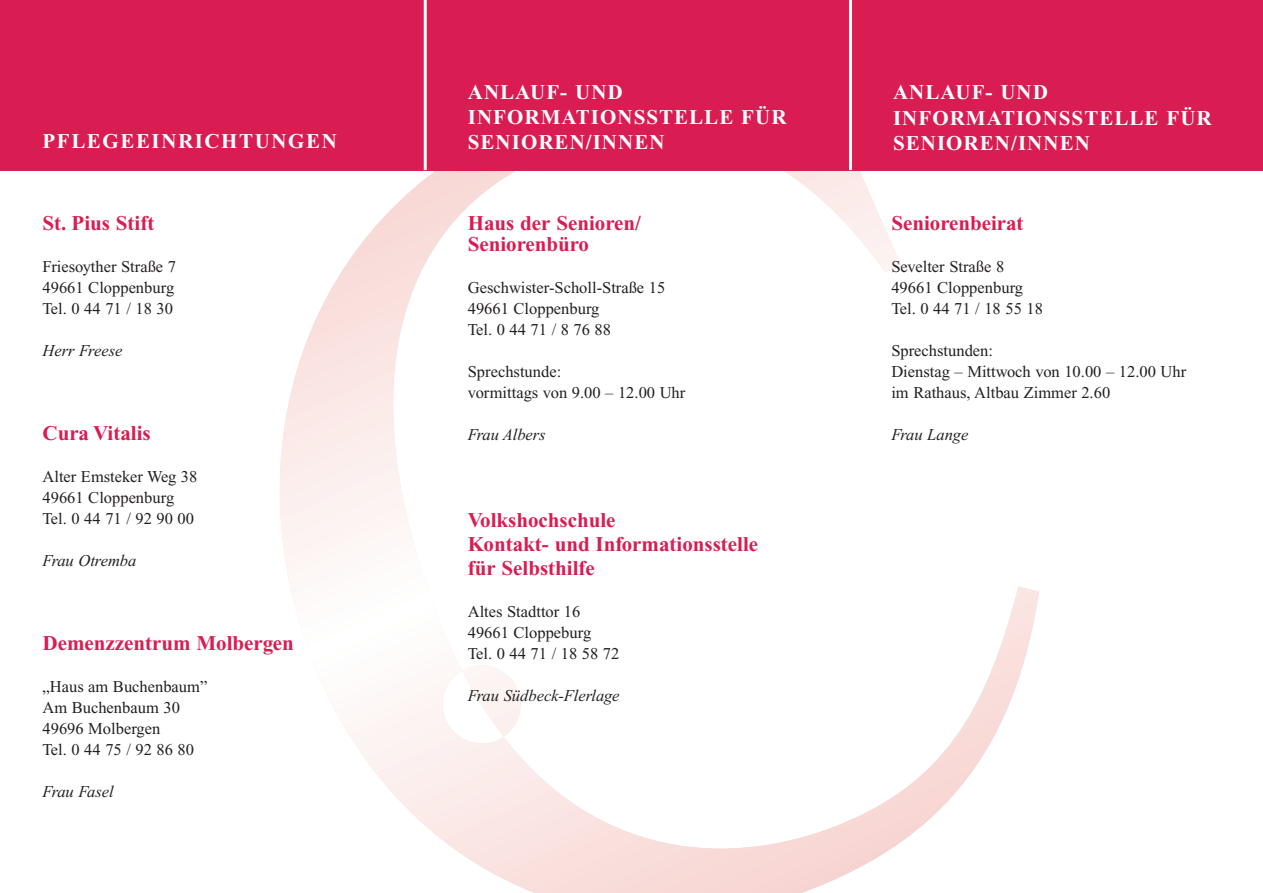
<style>
.page{position:relative;width:1263px;height:893px;background:#fff}
.page>*{position:absolute;margin:0;border:0;box-sizing:border-box;transform-origin:0 0}
.t1{font:700 21px/24px "Times New Roman";color:#d91c52}
.t2{font:700 21px/25.2px "Times New Roman";letter-spacing:.05em;color:#fff}
.t3{font:700 21px "Times New Roman";letter-spacing:.075em;color:#fff}
.t4{font:16.5px/21px "Times New Roman";color:#231f20}
.t5{font:italic 16.5px "Times New Roman";color:#231f20}
</style>
<div class="page">
<svg style="left:280px;top:170px;width:759px;height:723px"></svg>
<svg style="left:462px;top:665px;width:59px;height:72px"></svg>
<div style="left:0;top:0;width:1263px;height:170px;background:#d91c52"></div>
<hr style="left:424px;top:0;width:3px;height:170px;background:#fff">
<hr style="left:849px;top:0;width:3px;height:170px;background:#fff">
<p class="t3" style="left:43px;top:135px;width:296px">PFLEGEEINRICHTUNGEN</p>
<p class="t1" style="left:43px;top:214px;width:113px">St. Pius Stift</p>
<p class="t4" style="left:43px;top:257px;width:135px;text-align:justify">Friesoyther Straße 7<br>49661 Cloppenburg Tel. 0 44 71 / 18 30</p>
<p class="t5" style="left:43px;top:344px;width:81px">Herr Freese</p>
<p class="t1" style="left:43px;top:424px;width:110px">Cura Vitalis</p>
<p class="t4" style="left:43px;top:467px;width:156px">Alter Emsteker Weg 38<br>49661 Cloppenburg<br>Tel. 0 44 71 / 92 90 00</p>
<p class="t5" style="left:43px;top:554px;width:95px">Frau Otremba</p>
<p class="t1" style="left:43px;top:634px;width:253px">Demenzzentrum Molbergen</p>
<p class="t4" style="left:43px;top:677px;width:166px">„Haus am Buchenbaum”<br>Am Buchenbaum 30<br>49696 Molbergen<br>Tel. 0 44 75 / 92 86 80</p>
<p class="t5" style="left:43px;top:785px;width:73px">Frau Fasel</p>
<p class="t2" style="left:468px;top:81px;width:320px">ANLAUF- UND<br>INFORMATIONSSTELLE FÜR<br>SENIOREN/INNEN</p>
<p class="t1" style="left:468px;top:215px;width:175px;line-height:21px">Haus der Senioren/<br>Seniorenbüro</p>
<p class="t4" style="left:468px;top:278px;width:199px">Geschwister-Scholl-Straße 15<br>49661 Cloppenburg<br>Tel. 0 44 71 / 8 76 88</p>
<p class="t4" style="left:468px;top:362px;width:219px">Sprechstunde:<br>vormittags von 9.00 – 12.00 Uhr</p>
<p class="t5" style="left:468px;top:428px;width:79px">Frau Albers</p>
<p class="t1" style="left:468px;top:511px;width:292px">Volkshochschule<br>Kontakt- und Informationsstelle für Selbsthilfe</p>
<p class="t4" style="left:468px;top:602px;width:153px">Altes Stadttor 16<br>49661 Cloppeburg<br>Tel. 0 44 71 / 18 58 72</p>
<p class="t5" style="left:468px;top:689px;width:153px">Frau Südbeck-Flerlage</p>
<p class="t2" style="left:893px;top:82px;width:320px">ANLAUF- UND<br>INFORMATIONSSTELLE FÜR<br>SENIOREN/INNEN</p>
<p class="t1" style="left:891px;top:214px;width:134px">Seniorenbeirat</p>
<p class="t4" style="left:891px;top:257px;width:153px">Sevelter Straße 8<br>49661 Cloppenburg<br>Tel. 0 44 71 / 18 55 18</p>
<p class="t4" style="left:891px;top:341px;width:296px">Sprechstunden:<br>Dienstag – Mittwoch von 10.00 – 12.00 Uhr im Rathaus, Altbau Zimmer 2.60</p>
<p class="t5" style="left:891px;top:428px;width:78px">Frau Lange</p>
</div>
